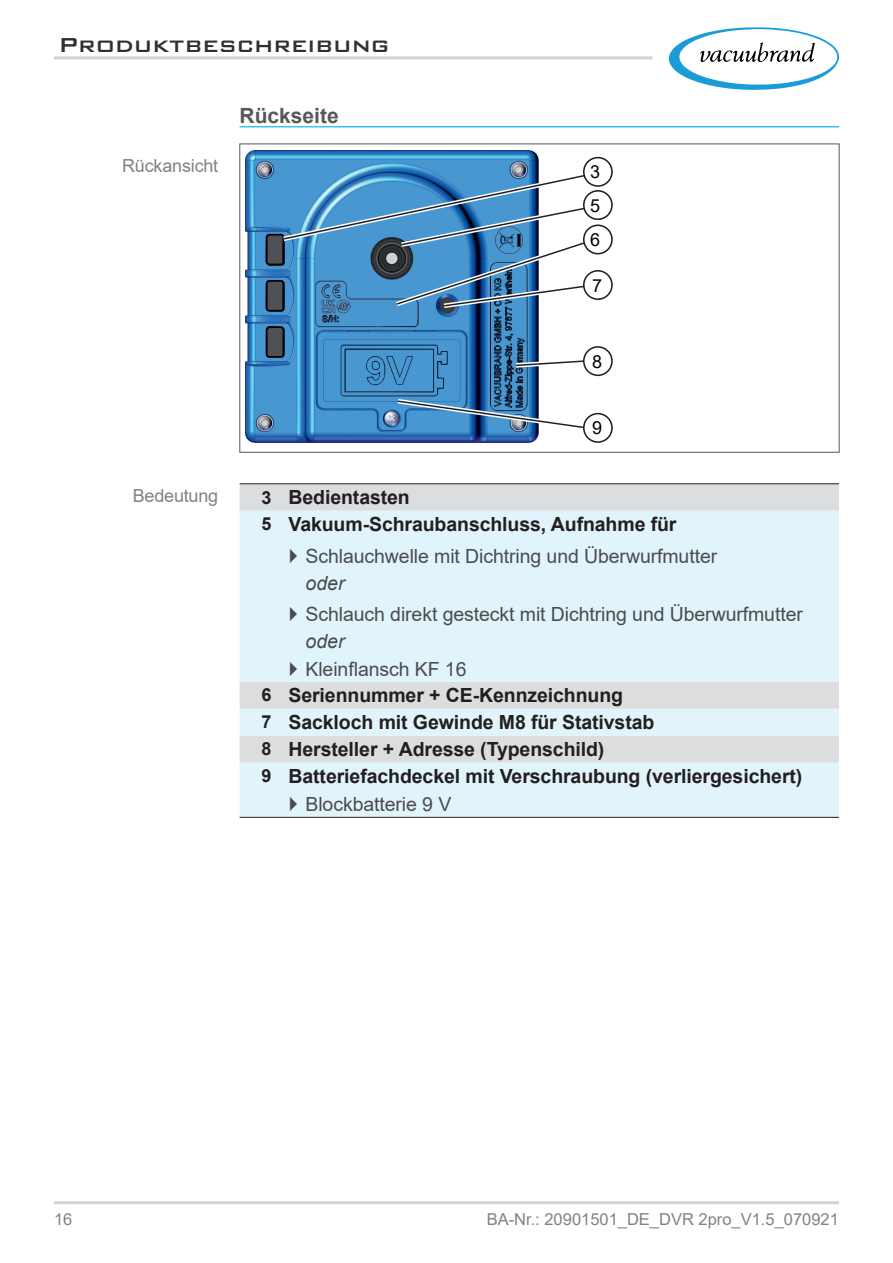
<style>
.page{position:relative;width:893px;height:1263px;background:#fff}
.page>*{position:absolute;margin:0;border:0;box-sizing:border-box;transform-origin:0 0}
.t1{font:500 27px "Bank Gothic BT";color:#312f30}
.t2{font:700 21px "Arial";color:#57585a}
.t3{font:700 19.5px/27px "Arial";letter-spacing:-.005em;color:#231f20}
.t4{font:19.5px "Arial";letter-spacing:-.005em;color:#4b4c4d}
.t5{font:italic 19.5px "Arial";color:#4b4c4d}
.t6{font:18px "Arial";letter-spacing:-.01em;color:#808285}
.t7{font:18px "Arial";color:#000200}
.t8{font:16.5px "Arial";color:#808285}
.s1{font-size:18px}
</style>
<div class="page">
<hr style="left:54px;top:56px;width:599px;height:3px;background:#d1d2d4">
<svg style="left:669px;top:27px;width:170px;height:63px"></svg>
<hr style="left:54px;top:1201px;width:785px;height:3px;background:#d1d2d4">
<hr style="left:240px;top:126px;width:599px;height:1px;background:#00aeef">
<img style="left:246px;top:150px;width:292px;height:293px">
<svg style="left:393px;top:396px;width:197px;height:37px"></svg>
<svg style="left:511px;top:356px;width:76px;height:14px"></svg>
<div style="left:584px;top:414px;width:28px;height:28px;background:#fff;border-radius:50%"></div>
<div style="left:583px;top:413px;width:30px;height:30px;border:2px solid #231f20;border-radius:50%"></div>
<div style="left:584px;top:347px;width:28px;height:28px;background:#fff;border-radius:50%"></div>
<div style="left:583px;top:346px;width:30px;height:30px;border:2px solid #231f20;border-radius:50%"></div>
<svg style="left:278px;top:156px;width:335px;height:155px"></svg>
<svg style="left:240px;top:484px;width:599px;height:27px;background:#dadbdd"></svg>
<svg style="left:240px;top:511px;width:599px;height:306px;background:#e0eff6"></svg>
<hr style="left:240px;top:483px;width:36px;height:1px;background:#231f20">
<hr style="left:276px;top:483px;width:563px;height:1px;background:#231f20">
<hr style="left:240px;top:817px;width:36px;height:1px;background:#231f20">
<hr style="left:276px;top:817px;width:563px;height:1px;background:#231f20">
<svg style="left:290px;top:548px;width:7px;height:15px"></svg>
<svg style="left:290px;top:606px;width:7px;height:15px"></svg>
<svg style="left:290px;top:661px;width:7px;height:14px"></svg>
<svg style="left:290px;top:797px;width:7px;height:14px"></svg>
<h1 class="t1" style="left:58px;top:31px;width:333px">Produktbeschreibung</h1>
<p class="t6" style="left:122px;top:153px;width:98px">Rückansicht</p>
<p class="t2" style="left:240px;top:101px;width:101px">Rückseite</p>
<p class="t7" style="left:590px;top:160px;width:12px">3</p>
<p class="t7" style="left:590px;top:193px;width:12px">5</p>
<p class="t7" style="left:590px;top:227px;width:12px">6</p>
<p class="t7" style="left:592px;top:273px;width:12px">7</p>
<p class="t6" style="left:133px;top:483px;width:87px">Bedeutung</p>
<p class="t7" style="left:592px;top:349px;width:12px">8</p>
<p class="t7" style="left:592px;top:416px;width:12px">9</p>
<p class="t3" style="left:261px;top:484px;width:417px"><span class="s1">3</span> Bedientasten<br><span class="s1">5</span> Vakuum-Schraubanschluss, Aufnahme für</p>
<p class="t4" style="left:305px;top:542px;width:413px">Schlauchwelle mit Dichtring und Überwurfmutter</p>
<p class="t5" style="left:305px;top:570px;width:41px">oder</p>
<p class="t4" style="left:305px;top:600px;width:499px">Schlauch direkt gesteckt mit Dichtring und Überwurfmutter</p>
<p class="t5" style="left:305px;top:628px;width:41px">oder</p>
<p class="t4" style="left:305px;top:655px;width:163px">Kleinflansch KF 16</p>
<p class="t3" style="left:261px;top:682px;width:363px"><span class="s1">6</span> Seriennummer + CE-Kennzeichnung</p>
<p class="t3" style="left:261px;top:709px;width:394px"><span class="s1">7</span> Sackloch mit Gewinde M8 für Stativstab</p>
<p class="t3" style="left:261px;top:736px;width:344px"><span class="s1">8</span> Hersteller + Adresse (Typenschild)</p>
<p class="t3" style="left:261px;top:763px;width:542px"><span class="s1">9</span> Batteriefachdeckel mit Verschraubung (verliergesichert)</p>
<p class="t4" style="left:305px;top:791px;width:147px">Blockbatterie 9 V</p>
<p class="t8" style="left:54px;top:1208px;width:20px">16</p>
<p class="t8" style="left:487px;top:1208px;width:354px">BA-Nr.: 20901501_DE_DVR 2pro_V1.5_070921</p>
</div>
